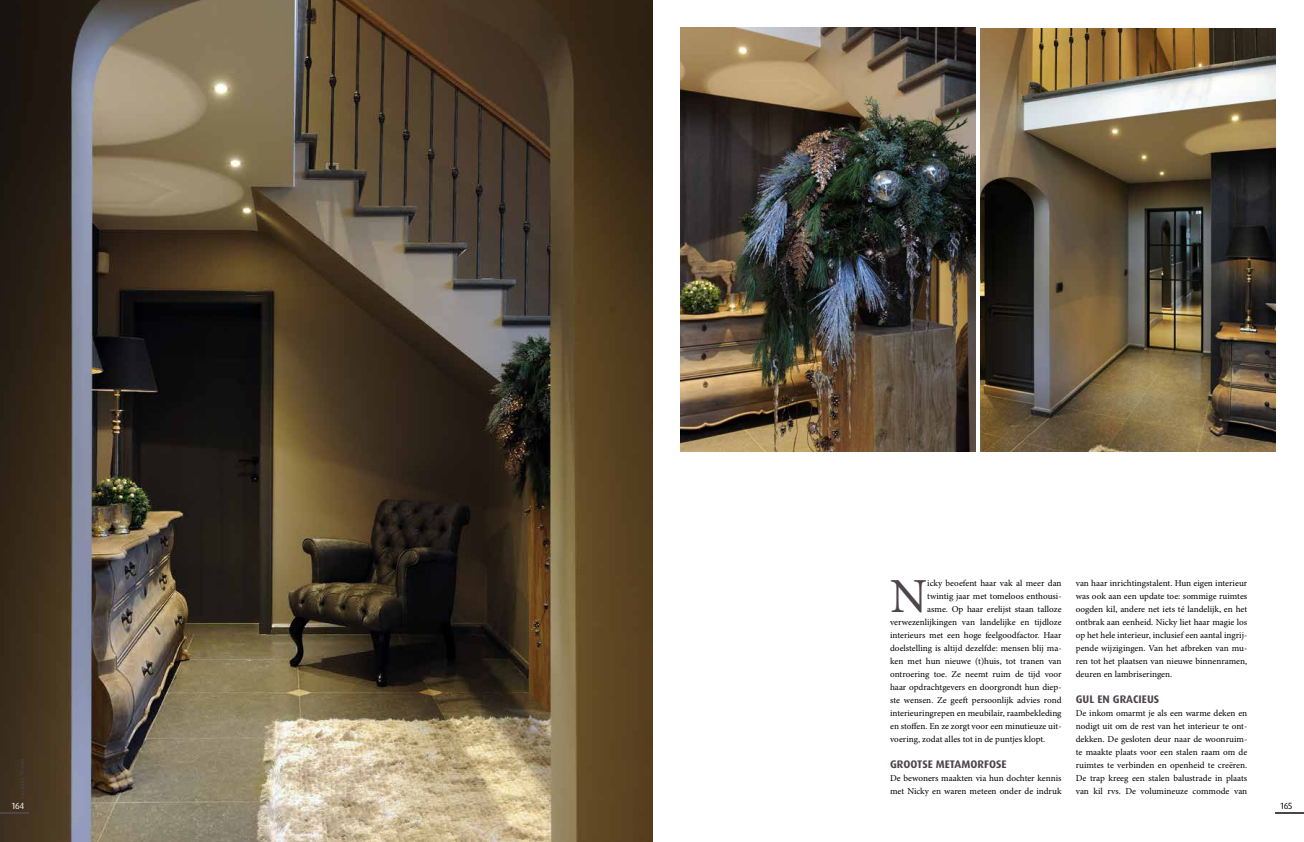
<style>
.page{position:relative;width:1304px;height:842px;background:#fff}
.page>*{position:absolute;margin:0;border:0;box-sizing:border-box;transform-origin:0 0}
.t1{font:49px "Minion Pro";color:#4d454b}
.t2{font:700 11px "Dax";color:#4d454b}
.t3{font:9px/13px "Minion Pro";color:#000;text-align:justify}
.t4{font:9px "Dax";color:#000}
.t5{font:9px "Dax";color:#fff}
.t6{font:6px "Minion Pro";letter-spacing:-.005em;color:#4d454b}
</style>
<div class="page">
<hr style="left:1276px;top:812px;width:28px;height:2px;background:#4d454b">
<img style="left:981px;top:28px;width:295px;height:423px">
<img style="left:680px;top:28px;width:295px;height:423px">
<img style="left:0;top:0;width:652px;height:842px">
<hr style="left:0;top:812px;width:28px;height:2px;background:#4d454b">
<p class="t6" style="left:18px;top:799px;width:43px;rotate:-90deg">Landelijk Wonen</p>
<p class="t5" style="left:11px;top:801px;width:14px">164</p>
<h1 class="t1" style="left:890px;top:563px;width:39px">N</h1>
<p class="t3" style="left:927px;top:576px;width:136px">icky beoefent haar vak al meer dan</p>
<p class="t3" style="left:927px;top:589px;width:136px">twintig jaar met tomeloos enthousi-</p>
<p class="t3" style="left:927px;top:602px;width:136px">asme. Op haar erelijst staan talloze</p>
<p class="t3" style="left:890px;top:615px;width:173px">verwezenlijkingen van landelijke en tijdloze</p>
<p class="t3" style="left:890px;top:628px;width:173px">interieurs met een hoge feelgoodfactor. Haar</p>
<p class="t3" style="left:890px;top:641px;width:173px">doelstelling is altijd dezelfde: mensen blij ma-</p>
<p class="t3" style="left:890px;top:654px;width:173px">ken met hun nieuwe (t)huis, tot tranen van</p>
<p class="t3" style="left:890px;top:667px;width:173px">ontroering toe. Ze neemt ruim de tijd voor</p>
<p class="t3" style="left:890px;top:680px;width:173px">haar opdrachtgevers en doorgrondt hun diep-</p>
<p class="t3" style="left:890px;top:693px;width:173px">ste wensen. Ze geeft persoonlijk advies rond</p>
<p class="t3" style="left:890px;top:706px;width:173px">interieuringrepen en meubilair, raambekleding</p>
<p class="t3" style="left:890px;top:719px;width:173px">en stoffen. En ze zorgt voor een minutieuze uit-</p>
<p class="t3" style="left:890px;top:732px;width:157px">voering, zodat alles tot in de puntjes klopt.</p>
<p class="t2" style="left:890px;top:758px;width:118px">GROOTSE METAMORFOSE</p>
<p class="t3" style="left:890px;top:771px;width:173px">De bewoners maakten via hun dochter kennis met Nicky en waren meteen onder de indruk</p>
<p class="t3" style="left:1076px;top:576px;width:173px">van haar inrichtingstalent. Hun eigen interieur was ook aan een update toe: sommige ruimtes oogden kil, andere net iets té landelijk, en het ontbrak aan eenheid. Nicky liet haar magie los op het hele interieur, inclusief een aantal ingrij&shy;pende wijzigingen. Van het afbreken van mu&shy;ren tot het plaatsen van nieuwe binnenramen, deuren en lambriseringen.</p>
<p class="t2" style="left:1076px;top:693px;width:85px">GUL EN GRACIEUS</p>
<p class="t3" style="left:1076px;top:706px;width:173px">De inkom omarmt je als een warme deken en nodigt uit om de rest van het interieur te ont&shy;dekken. De gesloten deur naar de woonruim&shy;te maakte plaats voor een stalen raam om de ruimtes te verbinden en openheid te creëren.<br>De trap kreeg een stalen balustrade in plaats van kil rvs. De volumineuze commode van</p>
<p class="t4" style="left:1280px;top:801px;width:14px">165</p>
</div>
